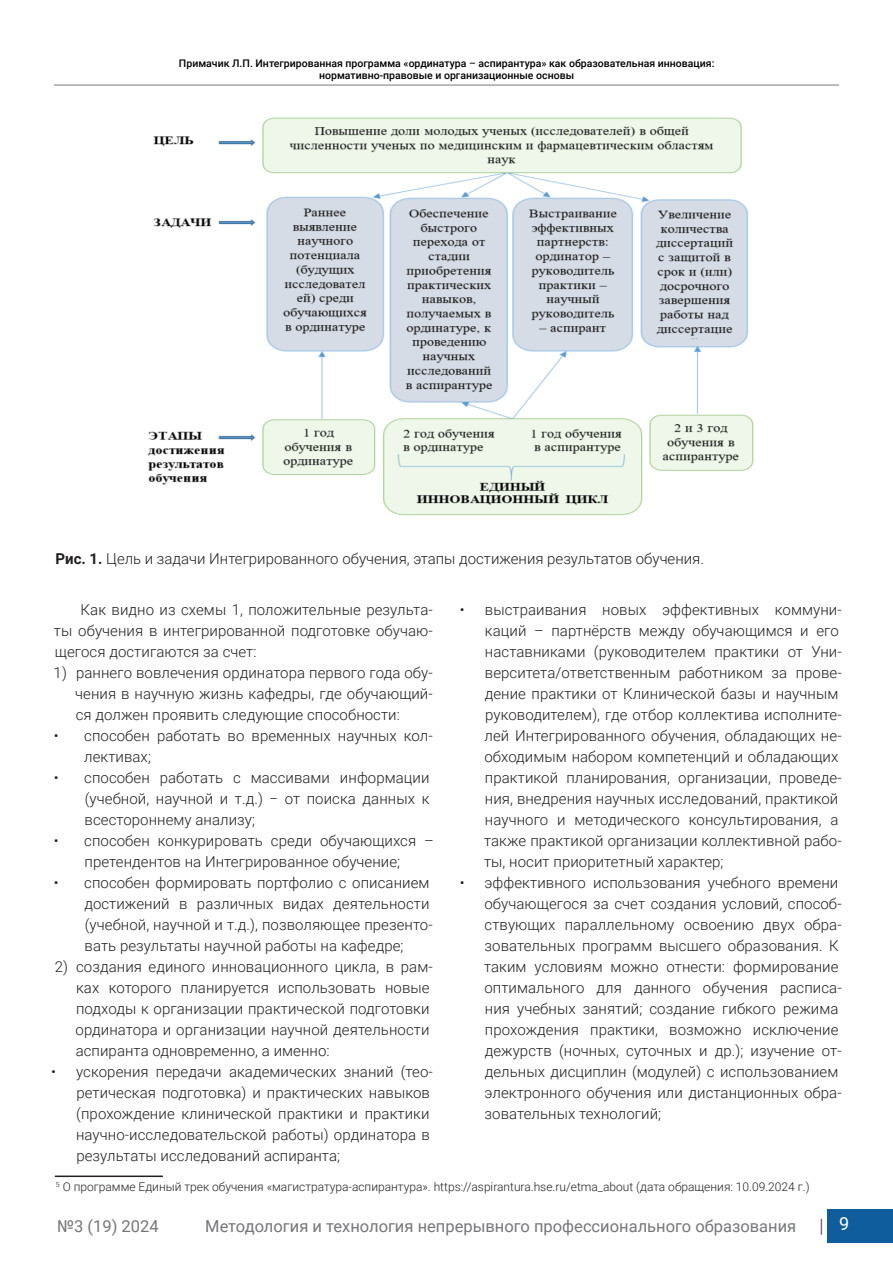
<style>
.page{position:relative;width:893px;height:1263px;background:#fff}
.page>*{position:absolute;margin:0;border:0;box-sizing:border-box;transform-origin:0 0}
.t1{font:18px "Roboto";color:#fff}
.t2{font:16.5px "Roboto";color:#757679}
.t3{font:300 15px/21px "Roboto";letter-spacing:.005em;color:#231f20}
.t4{font:300 12px "Roboto";color:#231f20}
.t5{font:500 10.5px "Roboto";color:#000}
.s1{color:#231f20}
.s2{font-weight:700}
</style>
<div class="page">
<hr style="left:55px;top:1175px;width:108px;height:2px;background:#231f20">
<img style="left:148px;top:117px;width:606px;height:399px">
<hr style="left:54px;top:85px;width:785px;height:1px;background:#757679">
<div style="left:828px;top:1209px;width:65px;height:33px;background:#105d9d"></div>
<svg style="left:821px;top:1219px;width:1px;height:16px"></svg>
<p class="t5" style="left:179px;top:56px;width:537px">Примачик Л.П. Интегрированная программа «ординатура <span class="s1">–</span> аспирантура» как образовательная инновация:</p>
<p class="t5" style="left:319px;top:68px;width:256px">нормативно-правовые и организационные основы</p>
<p class="t3" style="left:56px;top:548px;width:650px"><span class="s2">Рис. 1.</span> Цель и задачи Интегрированного обучения, этапы достижения результатов обучения.</p>
<p class="t3" style="left:484px;top:599px;width:359px;text-indent:-24px">• выстраивания новых эффективных коммуни&shy;каций – партнёрств между обучающимся и его наставниками (руководителем практики от Уни&shy;верситета/ответственным работником за прове&shy;дение практики от Клинической базы и научным руководителем), где отбор коллектива исполните&shy;лей Интегрированного обучения, обладающих не&shy;обходимым набором компетенций и обладающих практикой планирования, организации, проведе&shy;ния, внедрения научных исследований, практикой научного и методического консультирования, а также практикой организации коллективной рабо&shy;ты, носит приоритетный характер;</p>
<p class="t3" style="left:484px;top:872px;width:359px;text-indent:-24px">• эффективного использования учебного времени обучающегося за счет создания условий, способ&shy;ствующих параллельному освоению двух обра&shy;зовательных программ высшего образования. К таким условиям можно отнести: формирование оптимального для данного обучения расписа&shy;ния учебных занятий; создание гибкого режима прохождения практики, возможно исключение дежурств (ночных, суточных и др.); изучение от&shy;дельных дисциплин (модулей) с использованием электронного обучения или дистанционных обра&shy;зовательных технологий;</p>
<p class="t3" style="left:54px;top:599px;width:380px;text-align:justify;text-indent:27px">Как видно из схемы 1, положительные результа&shy;ты обучения в интегрированной подготовке обучаю&shy;щегося достигаются за счет:</p>
<p class="t3" style="left:75px;top:662px;width:359px;text-align:justify;text-indent:-22px">1) раннего вовлечения ординатора первого года обу&shy;чения в научную жизнь кафедры, где обучающий&shy;ся должен проявить следующие способности:</p>
<p class="t3" style="left:84px;top:725px;width:350px;text-indent:-30px">• способен работать во временных научных кол&shy;лективах;</p>
<p class="t3" style="left:85px;top:767px;width:346px;text-align:justify;text-indent:-31px">• способен работать с массивами информации (учебной, научной и т.д.) − от поиска данных к всестороннему анализу;</p>
<p class="t3" style="left:54px;top:830px;width:382px;text-align:center">• способен конкурировать среди обучающихся – претендентов на Интегрированное обучение;</p>
<p class="t3" style="left:84px;top:872px;width:350px;text-indent:-30px">• способен формировать портфолио с описанием достижений в различных видах деятельности (учебной, научной и т.д.), позволяющее презенто&shy;вать результаты научной работы на кафедре;</p>
<p class="t3" style="left:76px;top:956px;width:359px;text-indent:-21px">2) создания единого инновационного цикла, в рам&shy;ках которого планируется использовать новые подходы к организации практической подготовки ординатора и организации научной деятельности аспиранта одновременно, а именно:</p>
<p class="t3" style="left:76px;top:1061px;width:358px;text-indent:-25px">• ускорения передачи академических знаний (тео&shy;ретическая подготовка) и практических навыков (прохождение клинической практики и практики научно-исследовательской работы) ординатора в результаты исследований аспиранта;</p>
<p class="t4" style="left:56px;top:1178px;width:755px"><sup>5</sup> О программе Единый трек обучения «магистратура-аспирантура». https://aspirantura.hse.ru/etma_about (дата обращения: 10.09.2024 г.)</p>
<p class="t2" style="left:57px;top:1214px;width:103px">№3 (19) 2024</p>
<p class="t2" style="left:205px;top:1214px;width:593px">Методология и технология непрерывного профессионального образования</p>
<p class="t1" style="left:839px;top:1211px;width:12px">9</p>
</div>
